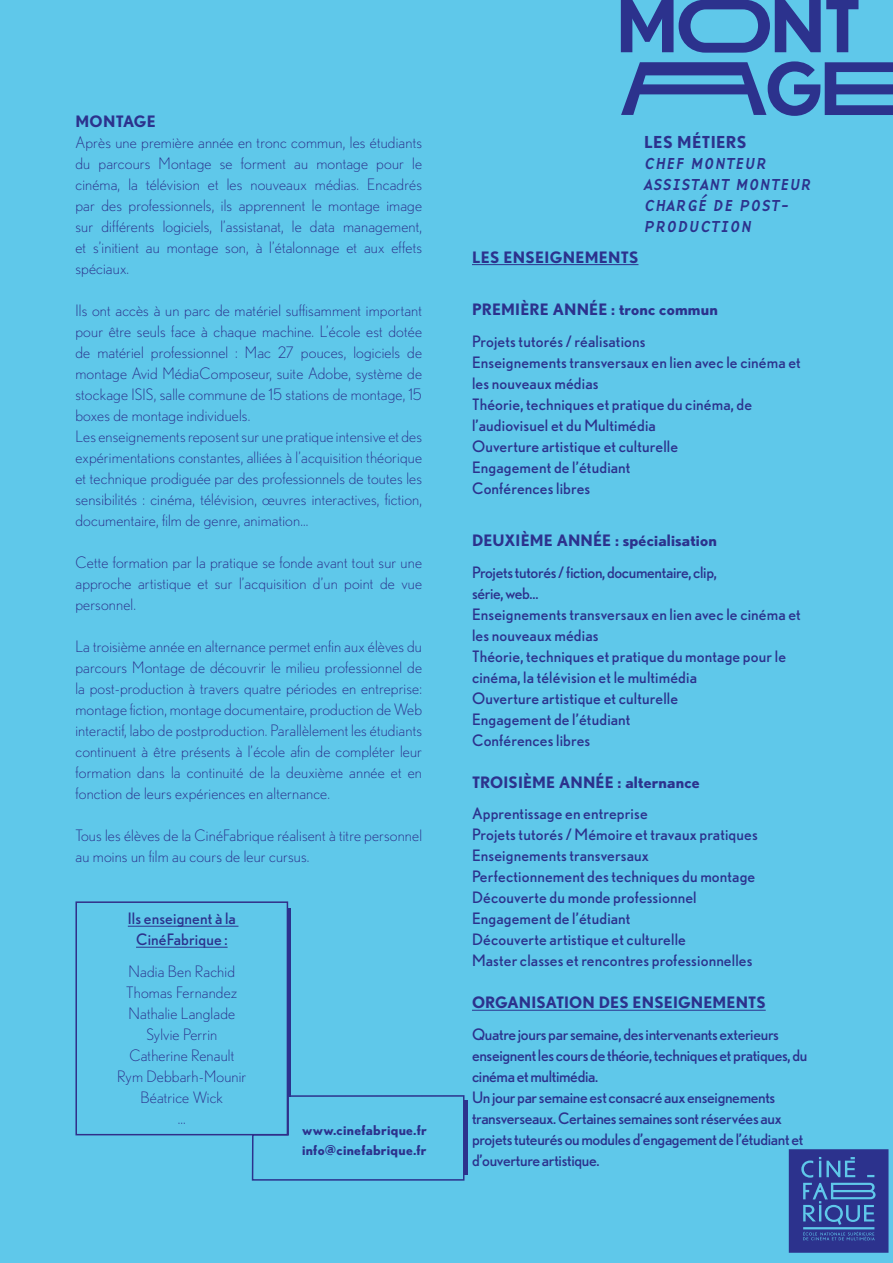
<style>
.page{position:relative;width:893px;height:1263px;background:#5fc8ea}
.page>*{position:absolute;margin:0;border:0;box-sizing:border-box;transform-origin:0 0}
.citation{font:16.5px/21px "Base Nine SCI";letter-spacing:.01em;color:#2c328d}
.texte_courant_yeah{font:300 15.75px/21px "Nobel";letter-spacing:.01em;color:#2c328d;text-align:justify}
.texte_courant_yeah-2{font:15.75px/21px "Nobel";letter-spacing:.01em;color:#2c328d}
.texte_courant_yeah-3{font:15.75px/21px "Nobel";letter-spacing:-.02em;color:#2c328d}
.texte_courant_yeah-4{font:700 15.75px "Nobel";letter-spacing:.01em;color:#2c328d}
.texte_courant_yeah_c{font:700 13.5px "Nobel";letter-spacing:.02em;color:#2c328d}
.s1{font-family:"Nobel";font-weight:700}
</style>
<div class="page">
<hr style="left:472px;top:264px;width:166px;height:1px;background:#2c328d">
<hr style="left:472px;top:1010px;width:294px;height:1px;background:#2c328d">
<svg style="left:251px;top:1094px;width:214px;height:87px"></svg>
<div style="left:75px;top:901px;width:213px;height:234px;border:2px solid #312f89"></div>
<hr style="left:128px;top:926px;width:110px;height:1px;background:#2c328d">
<hr style="left:136px;top:947px;width:92px;height:1px;background:#2c328d">
<hr style="left:287px;top:908px;width:3px;height:188px;background:#2c328d">
<hr style="left:464px;top:1100px;width:4px;height:75px;background:#2c328d">
<svg style="left:621px;top:0;width:52px;height:52px"></svg>
<svg style="left:679px;top:0;width:179px;height:53px"></svg>
<svg style="left:621px;top:61px;width:272px;height:55px"></svg>
<svg style="left:789px;top:1149px;width:99px;height:104px"></svg>
<p class="texte_courant_yeah-4" style="left:75px;top:112px;width:82px">MONTAGE</p>
<p class="texte_courant_yeah" style="left:75px;top:131px;width:348px">Après une première année en tronc commun, les étudiants du parcours Montage se forment au montage pour le cinéma, la télévision et les nouveaux médias. Encadrés par des professionnels, ils apprennent le montage image sur différents logiciels, l’assistanat, le data management, et s’initient au montage son, à l’étalonnage et aux effets spéciaux.</p>
<p class="texte_courant_yeah" style="left:75px;top:299px;width:348px">Ils ont accès à un parc de matériel suffisamment important pour être seuls face à chaque machine. L’école est dotée de matériel professionnel : Mac 27 pouces, logiciels de montage Avid MédiaComposeur, suite Adobe, système de stockage ISIS, salle commune de 15 stations de montage, 15 boxes de montage individuels.</p>
<p class="texte_courant_yeah" style="left:75px;top:425px;width:348px">Les enseignements reposent sur une pratique intensive et des expérimentations constantes, alliées à l’acquisition théorique et technique prodiguée par des professionnels de toutes les sensibilités : cinéma, télévision, œuvres interactives, fiction, documentaire, film de genre, animation...</p>
<p class="texte_courant_yeah" style="left:75px;top:551px;width:348px">Cette formation par la pratique se fonde avant tout sur une approche artistique et sur l’acquisition d’un point de vue personnel.</p>
<p class="texte_courant_yeah" style="left:75px;top:635px;width:348px">La troisième année en alternance permet enfin aux élèves du parcours Montage de découvrir le milieu professionnel de la post-production à travers quatre périodes en entreprise: montage fiction, montage documentaire, production de Web interactif, labo de postproduction. Parallèlement les étudiants continuent à être présents à l’école afin de compléter leur formation dans la continuité de la deuxième année et en fonction de leurs expériences en alternance.</p>
<p class="texte_courant_yeah" style="left:75px;top:824px;width:348px">Tous les élèves de la CinéFabrique réalisent à titre personnel au moins un film au cours de leur cursus.</p>
<p class="texte_courant_yeah-2" style="left:128px;top:908px;width:109px;text-align:center">Ils enseignent à la<br>CinéFabrique :</p>
<p class="texte_courant_yeah" style="left:129px;top:960px;width:108px">Nadia Ben Rachid</p>
<p class="texte_courant_yeah" style="left:126px;top:981px;width:113px">Thomas Fernandez</p>
<p class="texte_courant_yeah" style="left:128px;top:1002px;width:108px">Nathalie Langlade</p>
<p class="texte_courant_yeah" style="left:146px;top:1023px;width:72px">Sylvie Perrin</p>
<p class="texte_courant_yeah" style="left:129px;top:1044px;width:106px">Catherine Renault</p>
<p class="texte_courant_yeah" style="left:117px;top:1065px;width:131px">Rym Debbarh-Mounir</p>
<p class="texte_courant_yeah" style="left:141px;top:1086px;width:84px">Béatrice Wick</p>
<p class="texte_courant_yeah" style="left:178px;top:1107px;width:10px">...</p>
<p class="texte_courant_yeah_c" style="left:302px;top:1122px;width:126px">www.cinefabrique.fr</p>
<p class="texte_courant_yeah_c" style="left:302px;top:1142px;width:126px">info@cinefabrique.fr</p>
<p class="citation" style="left:644px;top:131px;width:124px"><span class="s1">LES MÉTIERS<br></span>CHEF MONTEUR</p>
<p class="citation" style="left:644px;top:173px;width:169px">ASSISTANT MONTEUR</p>
<p class="citation" style="left:644px;top:194px;width:147px">CHARGÉ DE POST-<br>PRODUCTION</p>
<p class="texte_courant_yeah-4" style="left:472px;top:247px;width:168px">LES ENSEIGNEMENTS</p>
<p class="texte_courant_yeah-4" style="left:472px;top:300px;width:247px">PREMIÈRE ANNÉE : tronc commun</p>
<p class="texte_courant_yeah-2" style="left:472px;top:330px;width:175px">Projets tutorés / réalisations</p>
<p class="texte_courant_yeah-2" style="left:472px;top:351px;width:330px">Enseignements transversaux en lien avec le cinéma et les nouveaux médias</p>
<p class="texte_courant_yeah-2" style="left:472px;top:393px;width:282px">Théorie, techniques et pratique du cinéma, de l’audiovisuel et du Multimédia</p>
<p class="texte_courant_yeah-2" style="left:472px;top:435px;width:208px">Ouverture artistique et culturelle</p>
<p class="texte_courant_yeah-2" style="left:472px;top:456px;width:160px">Engagement de l’étudiant</p>
<p class="texte_courant_yeah-2" style="left:472px;top:477px;width:120px">Conférences libres</p>
<p class="texte_courant_yeah-4" style="left:472px;top:531px;width:246px">DEUXIÈME ANNÉE : spécialisation</p>
<p class="texte_courant_yeah-3" style="left:472px;top:561px;width:246px">Projets tutorés / fiction, documentaire, clip, série, web…</p>
<p class="texte_courant_yeah-2" style="left:472px;top:603px;width:330px">Enseignements transversaux en lien avec le cinéma et les nouveaux médias</p>
<p class="texte_courant_yeah-2" style="left:472px;top:645px;width:316px">Théorie, techniques et pratique du montage pour le cinéma, la télévision et le multimédia</p>
<p class="texte_courant_yeah-2" style="left:472px;top:687px;width:208px">Ouverture artistique et culturelle</p>
<p class="texte_courant_yeah-2" style="left:472px;top:708px;width:160px">Engagement de l’étudiant</p>
<p class="texte_courant_yeah-2" style="left:472px;top:729px;width:120px">Conférences libres</p>
<p class="texte_courant_yeah-4" style="left:472px;top:772px;width:229px">TROISIÈME ANNÉE : alternance</p>
<p class="texte_courant_yeah-2" style="left:472px;top:803px;width:177px">Apprentissage en entreprise</p>
<p class="texte_courant_yeah-2" style="left:472px;top:824px;width:287px">Projets tutorés / Mémoire et travaux pratiques</p>
<p class="texte_courant_yeah-2" style="left:472px;top:845px;width:178px">Enseignements transversaux</p>
<p class="texte_courant_yeah-2" style="left:472px;top:866px;width:285px">Perfectionnement des techniques du montage</p>
<p class="texte_courant_yeah-2" style="left:472px;top:887px;width:226px">Découverte du monde professionnel</p>
<p class="texte_courant_yeah-2" style="left:472px;top:908px;width:160px">Engagement de l’étudiant</p>
<p class="texte_courant_yeah-2" style="left:472px;top:929px;width:215px">Découverte artistique et culturelle</p>
<p class="texte_courant_yeah-2" style="left:472px;top:950px;width:282px">Master classes et rencontres professionnelles</p>
<p class="texte_courant_yeah-4" style="left:472px;top:993px;width:295px">ORGANISATION DES ENSEIGNEMENTS</p>
<p class="texte_courant_yeah-3" style="left:472px;top:1023px;width:337px">Quatre jours par semaine, des intervenants exterieurs enseignent les cours de théorie, techniques et pratiques, du cinéma et multimédia.</p>
<p class="texte_courant_yeah-3" style="left:472px;top:1086px;width:333px">Un jour par semaine est consacré aux enseignements transverseaux. Certaines semaines sont réservées aux projets tuteurés ou modules d’engagement de l’étudiant et d’ouverture artistique.</p>
</div>
